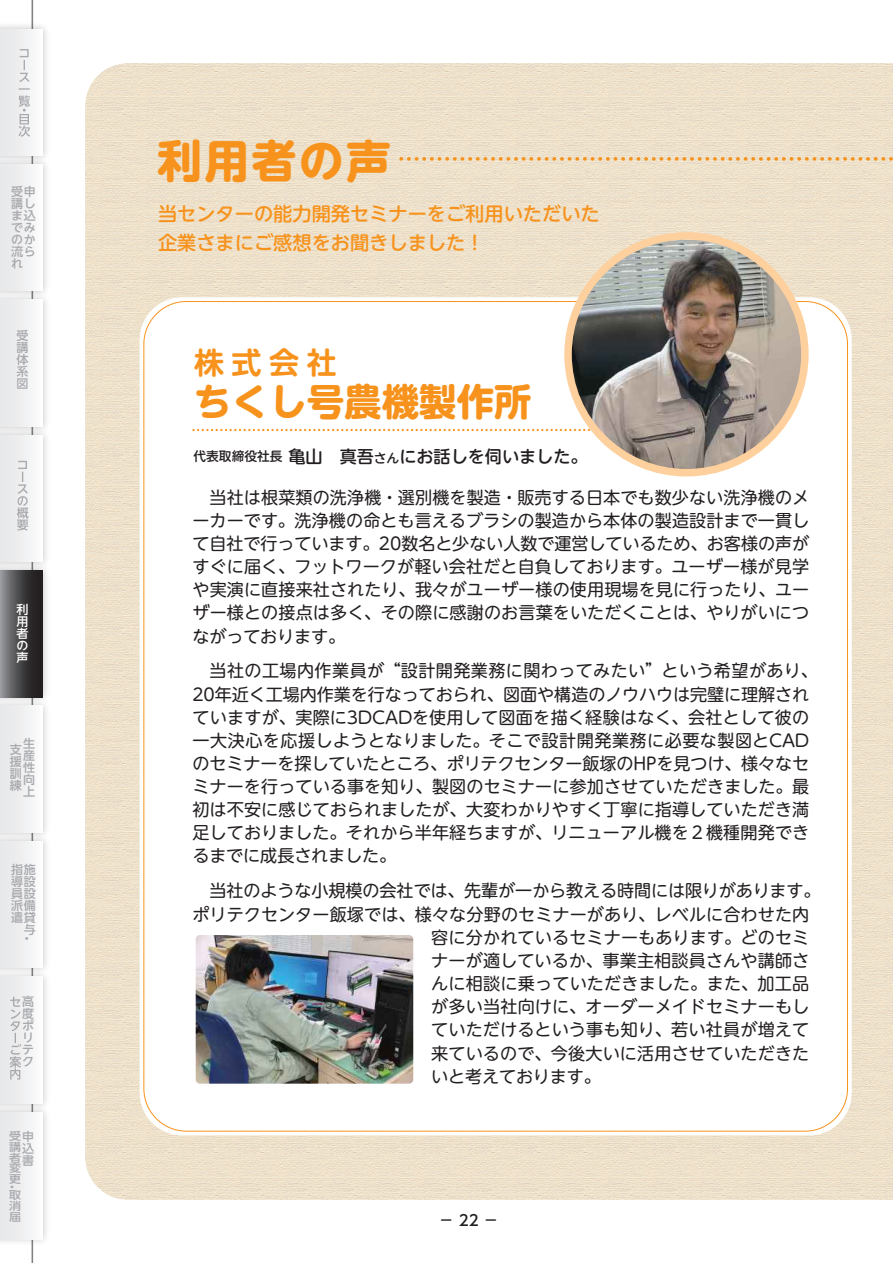
<style>
.page{position:relative;width:893px;height:1263px;background:#fff}
.page>*{position:absolute;margin:0;border:0;box-sizing:border-box;transform-origin:0 0}
.t1{font:700 45px "UD Shin M Go Pro";letter-spacing:.05em;color:#f7931d}
.t2{font:700 37.5px "UD Shin M Go Pro";color:#f7931d}
.t3{font:700 30px "UD Shin M Go Pro De";color:#f7931d}
.t4{font:500 19.2px/28.8px "UD Shin M Go Pro";color:#f7931d}
.t5{font:17.1px/23.1px "UD Shin M Go Pro";letter-spacing:.005em;color:#231f20;text-align:justify}
.t6{font:500 17.1px "UD Shin M Go Pro";color:#231f20}
.t7{font:500 15px "UD Shin Go NT Pro";color:#231f20}
.t8{font:500 12px "UD Shin Go NT Pro";letter-spacing:.06em;color:#a8a9ad}
.t9{font:500 12px "UD Shin Go NT Pro";color:#fff}
.t10{font:500 10.8px "UD Shin Go NT Pro";color:#a8a9ad;scale:1.11 1}
.s1{font-size:12px}
.s2{font-size:12.75px}
</style>
<div class="page">
<hr style="left:32px;top:0;width:1px;height:1263px;background:#808285">
<img style="left:0;top:18px;width:32px;height:11px">
<div style="left:0;top:29px;width:43px;height:127px;background:#ebebed"></div>
<img style="left:0;top:156px;width:32px;height:8px">
<div style="left:0;top:164px;width:43px;height:127px;background:#ededee"></div>
<div style="left:0;top:435px;width:43px;height:127px;background:#ebebed"></div>
<img style="left:0;top:562px;width:32px;height:8px">
<svg style="left:0;top:570px;width:32px;height:125px;background:#59595b"></svg>
<img style="left:0;top:695px;width:32px;height:11px">
<div style="left:0;top:706px;width:43px;height:126px;background:#ededee"></div>
<img style="left:0;top:832px;width:32px;height:9px">
<div style="left:0;top:841px;width:43px;height:127px;background:#ededee"></div>
<img style="left:0;top:968px;width:32px;height:9px">
<div style="left:0;top:977px;width:43px;height:126px;background:#ededee"></div>
<svg style="left:19px;top:49px;width:11px;height:88px"></svg>
<svg style="left:17px;top:461px;width:11px;height:69px"></svg>
<img style="left:0;top:291px;width:32px;height:144px">
<div style="left:0;top:300px;width:43px;height:126px;background:#ededee"></div>
<svg style="left:10px;top:997px;width:11px;height:82px"></svg>
<img style="left:0;top:1103px;width:32px;height:147px">
<div style="left:0;top:1112px;width:43px;height:127px;background:#ededee"></div>
<img style="left:32px;top:9px;width:861px;height:1244px">
<svg style="left:401px;top:157px;width:492px;height:4px;background:#efc48c"></svg>
<div style="left:140px;top:297px;width:712px;height:838px;background:#fff;border-radius:43px"></div>
<svg style="left:193px;top:429px;width:374px;height:2px"></svg>
<img style="left:568px;top:237px;width:237px;height:236px">
<div style="left:564px;top:232px;width:245px;height:244px;border:8px solid #fdd09e;border-radius:50%"></div>
<img style="left:196px;top:935px;width:217px;height:149px">
<p class="t8" style="left:11px;top:182px;width:26px">受申</p>
<p class="t8" style="left:11px;top:194px;width:26px">講し</p>
<p class="t8" style="left:11px;top:206px;width:26px">ま込</p>
<p class="t8" style="left:11px;top:218px;width:26px">でみ</p>
<p class="t8" style="left:11px;top:230px;width:26px">のか</p>
<p class="t8" style="left:11px;top:242px;width:26px">流ら</p>
<p class="t8" style="left:11px;top:254px;width:14px">れ</p>
<p class="t8" style="left:17px;top:326px;width:14px">受</p>
<p class="t8" style="left:17px;top:338px;width:14px">講</p>
<p class="t8" style="left:17px;top:350px;width:14px">体</p>
<p class="t8" style="left:17px;top:362px;width:14px">系</p>
<p class="t8" style="left:17px;top:374px;width:14px">図</p>
<p class="t9" style="left:17px;top:600px;width:14px">利</p>
<p class="t9" style="left:17px;top:612px;width:14px">用</p>
<p class="t9" style="left:17px;top:624px;width:14px">者</p>
<p class="t9" style="left:17px;top:636px;width:14px">の</p>
<p class="t9" style="left:17px;top:648px;width:14px">声</p>
<p class="t8" style="left:23px;top:734px;width:14px">生</p>
<p class="t8" style="left:10px;top:740px;width:14px">支</p>
<p class="t8" style="left:23px;top:746px;width:14px">産</p>
<p class="t8" style="left:10px;top:752px;width:14px">援</p>
<p class="t8" style="left:23px;top:758px;width:14px">性</p>
<p class="t8" style="left:10px;top:764px;width:14px">訓</p>
<p class="t8" style="left:23px;top:770px;width:14px">向</p>
<p class="t8" style="left:10px;top:776px;width:14px">練</p>
<p class="t8" style="left:23px;top:782px;width:14px">上</p>
<p class="t8" style="left:11px;top:859px;width:26px">指施</p>
<p class="t8" style="left:11px;top:871px;width:26px">導設</p>
<p class="t8" style="left:11px;top:883px;width:26px">員設</p>
<p class="t8" style="left:11px;top:895px;width:26px">派備</p>
<p class="t8" style="left:11px;top:907px;width:26px">遣貸</p>
<p class="t8" style="left:24px;top:919px;width:14px">与</p>
<p class="t8" style="left:21px;top:928px;width:14px">・</p>
<p class="t8" style="left:22px;top:992px;width:14px">高</p>
<p class="t8" style="left:22px;top:1004px;width:14px">度</p>
<p class="t8" style="left:22px;top:1016px;width:14px">ポ</p>
<p class="t8" style="left:22px;top:1028px;width:14px">リ</p>
<p class="t8" style="left:22px;top:1040px;width:14px">テ</p>
<p class="t8" style="left:22px;top:1052px;width:14px">ク</p>
<p class="t10" style="left:9px;top:1127px;width:24px">受<span class="s1">申</span></p>
<p class="t10" style="left:9px;top:1138px;width:12px">講</p>
<p class="t8" style="left:22px;top:1139px;width:14px">込</p>
<p class="t10" style="left:9px;top:1149px;width:12px">者</p>
<p class="t8" style="left:22px;top:1151px;width:14px">書</p>
<p class="t10" style="left:9px;top:1159px;width:12px">変</p>
<p class="t10" style="left:9px;top:1170px;width:12px">更</p>
<p class="t10" style="left:6px;top:1178px;width:12px">・</p>
<p class="t10" style="left:9px;top:1186px;width:12px">取</p>
<p class="t10" style="left:9px;top:1197px;width:12px">消</p>
<p class="t10" style="left:9px;top:1208px;width:12px">届</p>
<p class="t1" style="left:157px;top:124px;width:236px">利用者の声</p>
<p class="t4" style="left:158px;top:199px;width:443px">当センターの能力開発セミナーをご利用いただいた企業さまにご感想をお聞きしました！</p>
<p class="t3" style="left:194px;top:338px;width:144px">株式会社</p>
<p class="t2" style="left:194px;top:371px;width:339px">ちくし号農機製作所</p>
<p class="t6" style="left:193px;top:442px;width:396px"><span class="s2">代表取締役社長</span> 亀山　真吾<span class="s2">さん</span>にお話しを伺いました。</p>
<p class="t5" style="left:192px;top:485px;width:618px">　当社は根菜類の洗浄機・選別機を製造・販売する日本でも数少ない洗浄機のメーカーです。洗浄機の命とも言えるブラシの製造から本体の製造設計まで一貫して自社で行っています。20数名と少ない人数で運営しているため、お客様の声がすぐに届く、フットワークが軽い会社だと自負しております。ユーザー様が見学や実演に直接来社されたり、我々がユーザー様の使用現場を見に行ったり、ユーザー様との接点は多く、その際に感謝のお言葉をいただくことは、やりがいにつながっております。</p>
<p class="t5" style="left:192px;top:658px;width:627px;text-align:left">　当社の工場内作業員が“設計開発業務に関わってみたい”という希望があり、20年近く工場内作業を行なっておられ、図面や構造のノウハウは完璧に理解されていますが、実際に3DCADを使用して図面を描く経験はなく、会社として彼の一大決心を応援しようとなりました。そこで設計開発業務に必要な製図とCADのセミナーを探していたところ、ポリテクセンター飯塚のHPを見つけ、様々なセミナーを行っている事を知り、製図のセミナーに参加させていただきました。最初は不安に感じておられましたが、大変わかりやすく丁寧に指導していただき満足しておりました。それから半年経ちますが、リニューアル機を２機種開発できるまでに成長されました。</p>
<p class="t5" style="left:210px;top:878px;width:613px">当社のような小規模の会社では、先輩が一から教える時間には限りがあります。</p>
<p class="t5" style="left:192px;top:902px;width:618px">ポリテクセンター飯塚では、様々な分野のセミナーがあり、レベルに合わせた内</p>
<p class="t5" style="left:431px;top:925px;width:380px">容に分かれているセミナーもあります。どのセミ</p>
<p class="t5" style="left:431px;top:948px;width:380px">ナーが適しているか、事業主相談員さんや講師さ</p>
<p class="t5" style="left:431px;top:971px;width:380px">んに相談に乗っていただきました。また、加工品</p>
<p class="t5" style="left:431px;top:994px;width:380px">が多い当社向けに、オーダーメイドセミナーもし</p>
<p class="t5" style="left:431px;top:1017px;width:380px">ていただけるという事も知り、若い社員が増えて</p>
<p class="t5" style="left:431px;top:1041px;width:380px">来ているので、今後大いに活用させていただきた</p>
<p class="t5" style="left:431px;top:1064px;width:171px">いと考えております。</p>
<p class="t7" style="left:439px;top:1208px;width:61px">－ 22 －</p>
</div>
